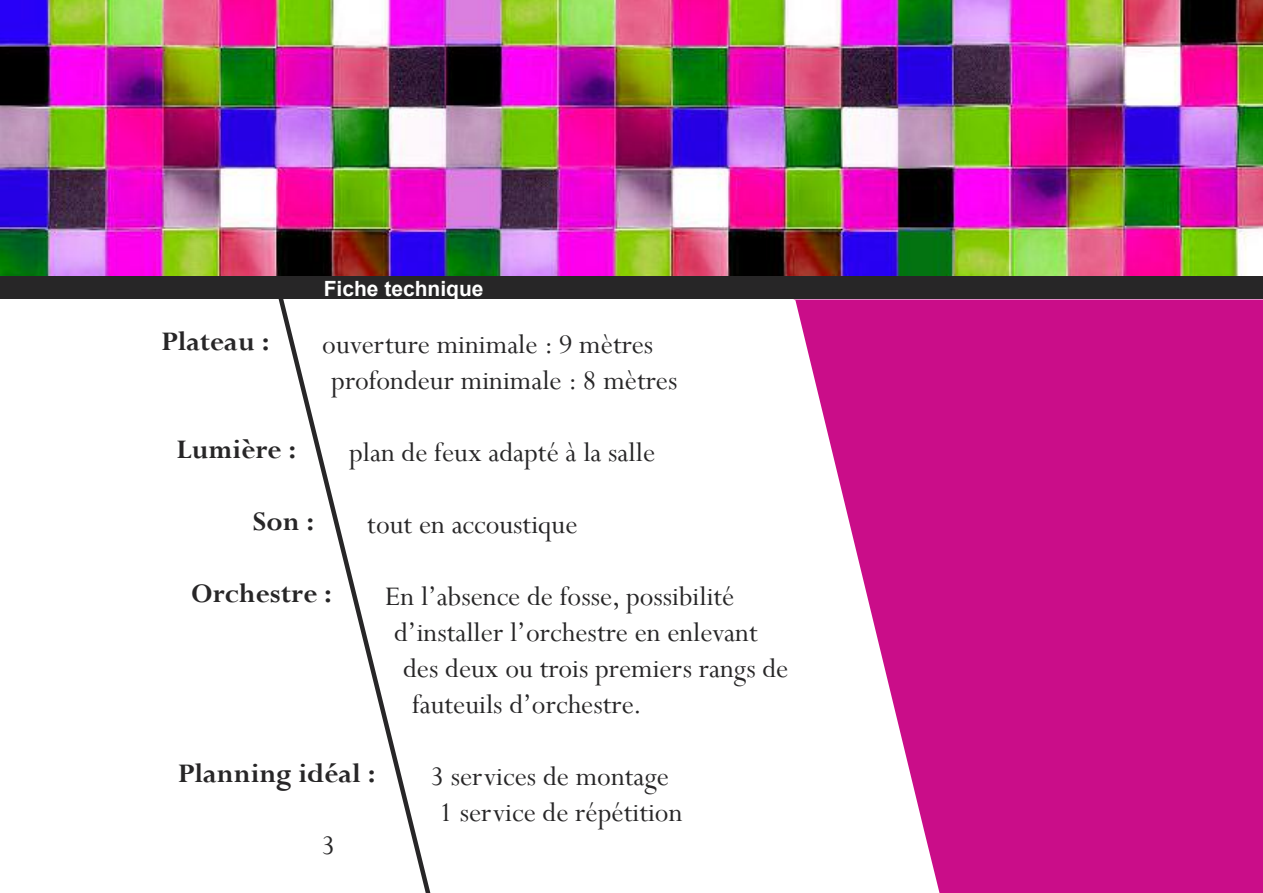
<style>
.page{position:relative;width:1263px;height:893px;background:#fff}
.page>*{position:absolute;margin:0;border:0;box-sizing:border-box;transform-origin:0 0}
.t1{font:30px/36px "Perpetua";color:#272627}
.t2{font:700 30px "Perpetua";color:#272627}
.t3{font:700 21px "Arial";color:#fff}
</style>
<div class="page">
<svg style="left:278px;top:299px;width:153px;height:594px"></svg>
<img style="left:0;top:0;width:1263px;height:276px">
<div style="left:0;top:276px;width:1263px;height:23px;background:#272627"></div>
<svg style="left:795px;top:300px;width:468px;height:593px;fill:#ca0d89"></svg>
<p class="t2" style="left:161px;top:326px;width:110px">Plateau :</p>
<p class="t2" style="left:176px;top:434px;width:121px">Lumière :</p>
<p class="t3" style="left:324px;top:277px;width:161px">Fiche technique</p>
<p class="t1" style="left:322px;top:327px;width:357px">ouverture minimale : 9 mètres profondeur minimale : 8 mètres</p>
<p class="t1" style="left:349px;top:435px;width:307px">plan de feux adapté à la salle</p>
<p class="t2" style="left:253px;top:506px;width:63px">Son :</p>
<p class="t1" style="left:367px;top:507px;width:212px">tout en accoustique</p>
<p class="t2" style="left:191px;top:578px;width:142px">Orchestre :</p>
<p class="t1" style="left:385px;top:579px;width:351px">En l’absence de fosse, possibilité</p>
<p class="t1" style="left:394px;top:615px;width:365px">d’installer l’orchestre en enlevant</p>
<p class="t1" style="left:403px;top:651px;width:387px">des deux ou trois premiers rangs de</p>
<p class="t1" style="left:412px;top:687px;width:231px">fauteuils d’orchestre.</p>
<p class="t2" style="left:178px;top:758px;width:199px">Planning idéal :</p>
<p class="t1" style="left:321px;top:829px;width:15px">3</p>
<p class="t1" style="left:430px;top:759px;width:254px">3 services de montage<br>1 service de répétition</p>
</div>
